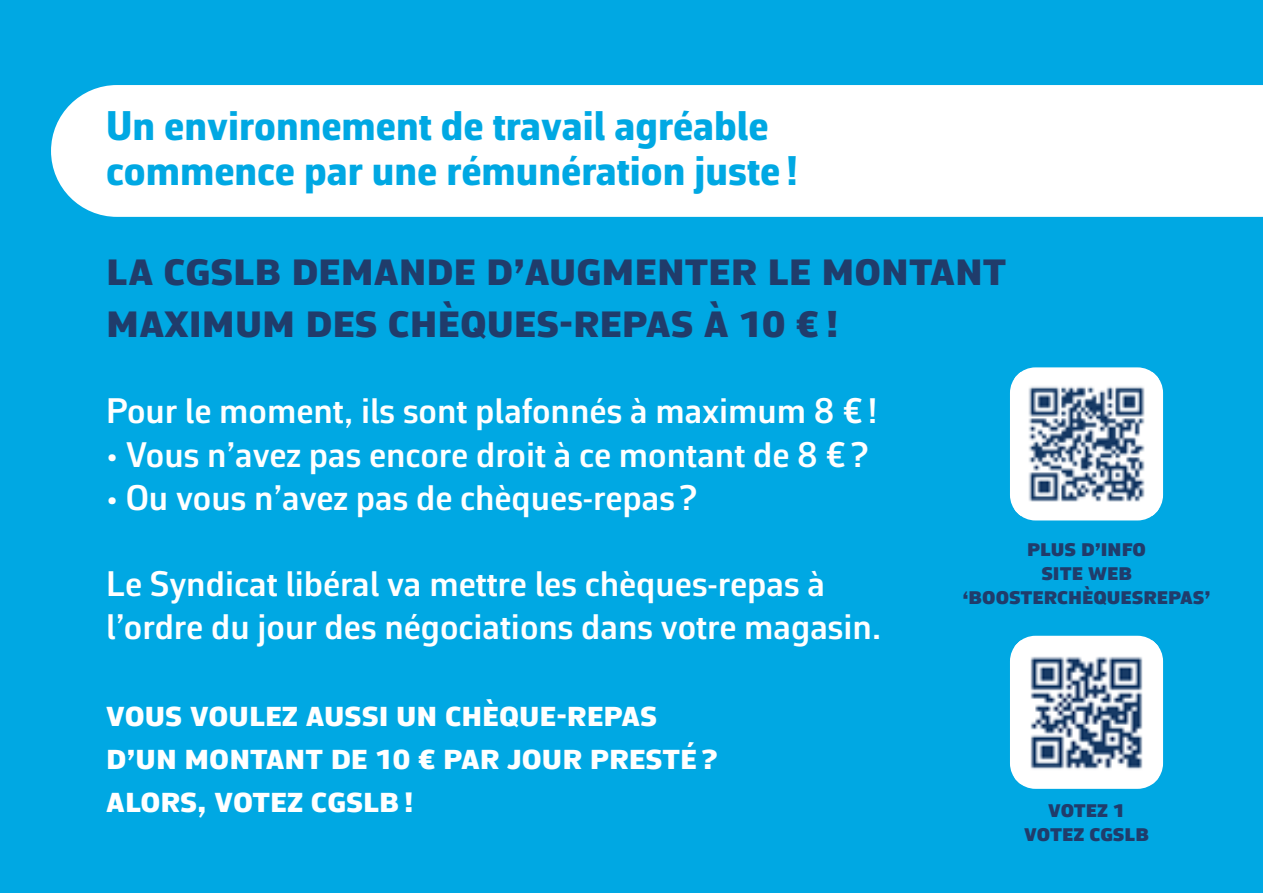
<style>
.page{position:relative;width:1263px;height:893px;background:#00a8e3}
.page>*{position:absolute;margin:0;border:0;box-sizing:border-box;transform-origin:0 0}
.t1{font:800 48px/51.6px "Corbeau Pro";color:#203c6b}
.t2{font:800 42px/45px "Corbeau Pro";color:#00a8e3}
.t3{font:600 36px/43.2px "Corbeau Pro";color:#fff}
.t4{font:800 36px "Corbeau Pro";color:#fff}
.t5{font:900 24px/24px "Corbeau Pro";color:#203c6b;text-align:center}
</style>
<div class="page">
<div style="left:1010px;top:367px;width:153px;height:153px;background:#fff;border-radius:26px"></div>
<img style="left:1014px;top:372px;width:144px;height:144px">
<div style="left:1010px;top:636px;width:153px;height:153px;background:#fff;border-radius:26px"></div>
<img style="left:1014px;top:640px;width:144px;height:144px">
<div style="left:51px;top:85px;width:1212px;height:132px;background:#fff"></div>
<p class="t2" style="left:106px;top:102px;width:694px">Un environnement de travail agréable commence par une rémunération juste !</p>
<h1 class="t1" style="left:106px;top:243px;width:901px">LA CGSLB DEMANDE D’AUGMENTER LE MONTANT<br>MAXIMUM DES CHÈQUES-REPAS À 10 € !</h1>
<p class="t3" style="left:106px;top:389px;width:773px">Pour le moment, ils sont plafonnés à maximum 8 €!</p>
<p class="t3" style="left:106px;top:432px;width:764px">• Vous n’avez pas encore droit à ce montant de 8 €?</p>
<p class="t3" style="left:106px;top:476px;width:592px">• Ou vous n’avez pas de chèques-repas ?</p>
<p class="t3" style="left:106px;top:562px;width:776px">Le Syndicat libéral va mettre les chèques-repas à l’ordre du jour des négociations dans votre magasin.</p>
<p class="t4" style="left:106px;top:689px;width:38px">Vous</p>
<p class="t4" style="left:190px;top:689px;width:20px">voule</p>
<p class="t4" style="left:282px;top:689px;width:41px">z aussi</p>
<p class="t4" style="left:396px;top:689px;width:69px">un chèque</p>
<p class="t4" style="left:556px;top:689px;width:29px">-repas</p>
<p class="t4" style="left:106px;top:733px;width:99px">d’un montant</p>
<p class="t4" style="left:331px;top:733px;width:132px">de 10 € par</p>
<p class="t4" style="left:507px;top:733px;width:36px">jour</p>
<p class="t4" style="left:590px;top:733px;width:19px">prest</p>
<p class="t4" style="left:680px;top:733px;width:39px">é?</p>
<p class="t4" style="left:106px;top:776px;width:38px">Alors</p>
<p class="t4" style="left:197px;top:776px;width:36px">, vote</p>
<p class="t4" style="left:287px;top:776px;width:129px">z CGSLB!</p>
<p class="t5" style="left:962px;top:535px;width:250px">Plus d’info<br>Site web ‘boosterchèquesrepas’</p>
<p class="t5" style="left:1024px;top:797px;width:102px;text-align:right">Votez 1 votez CGSLB</p>
</div>
